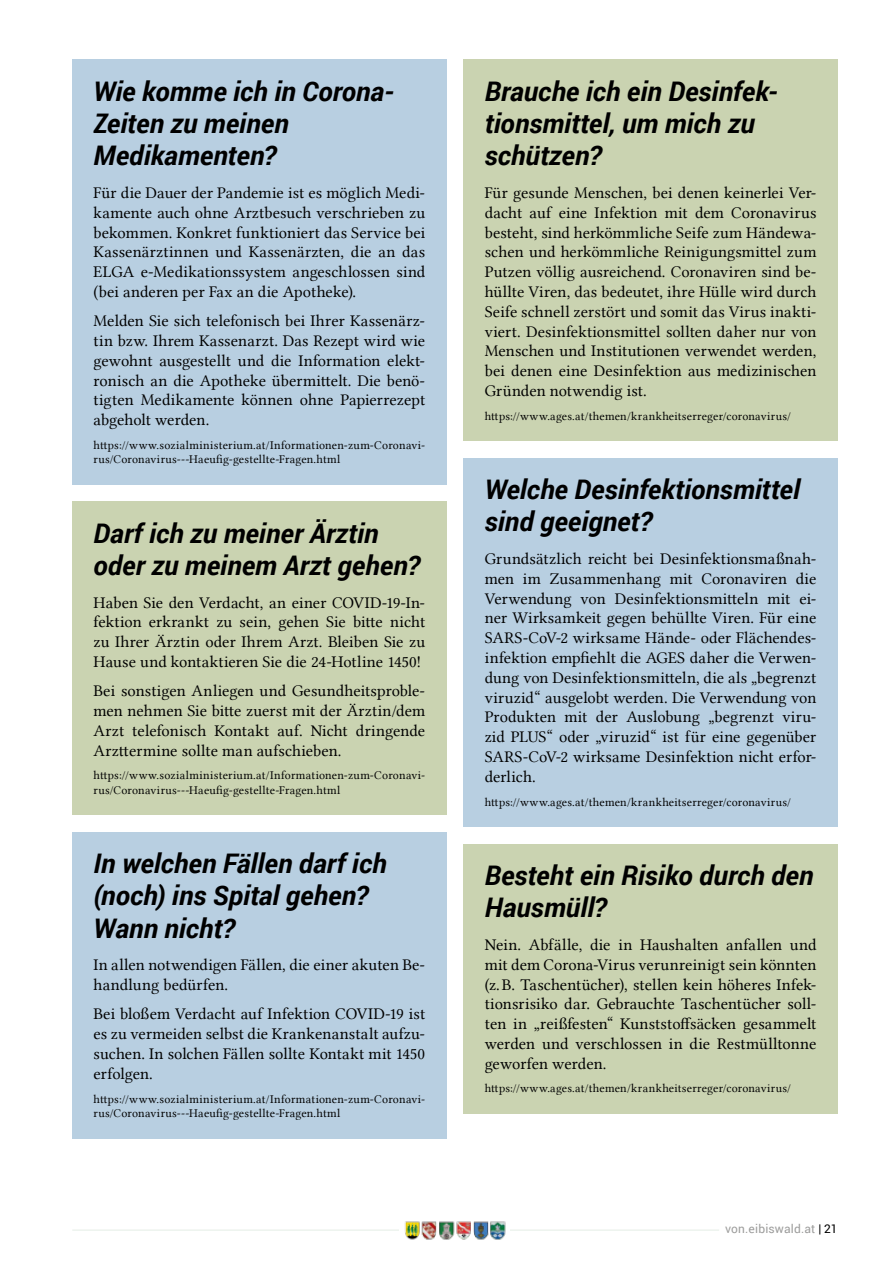
<style>
.page{position:relative;width:893px;height:1263px;background:#fff}
.page>*{position:absolute;margin:0;border:0;box-sizing:border-box;transform-origin:0 0}
.Kastl_FAQ_FRAGE{font:italic 700 27px/32.4px "Roboto";color:#000}
.Kastl_Text{font:16.5px/19.8px "Lin Libertine";letter-spacing:.005em;color:#000;text-align:justify}
.Kastl_Text_Quelle{font:12px/14.4px "Lin Libertine";letter-spacing:.02em;color:#000}
.t1{font:12px "Roboto";letter-spacing:.015em;color:#9d9d9c}
.s1{color:#000}
</style>
<div class="page">
<hr style="left:72px;top:1229px;width:702px;height:2px;background:#edf3ee">
<div style="left:719px;top:1221px;width:119px;height:15px;background:#fff"></div>
<img style="left:399px;top:1221px;width:111px;height:19px">
<div style="left:72px;top:60px;width:374px;height:424px;background:#b8cfe1"></div>
<div style="left:72px;top:832px;width:374px;height:306px;background:#b8cfe1"></div>
<div style="left:72px;top:502px;width:374px;height:313px;background:#cad3b1"></div>
<div style="left:463px;top:60px;width:375px;height:381px;background:#cad3b1"></div>
<div style="left:463px;top:458px;width:375px;height:369px;background:#b8cfe1"></div>
<div style="left:463px;top:844px;width:375px;height:270px;background:#cad3b1"></div>
<p class="Kastl_FAQ_FRAGE" style="left:94px;top:74px;width:302px">Wie komme ich in Corona-<br>Zeiten zu meinen<br>Medikamenten?</p>
<p class="Kastl_Text" style="left:94px;top:183px;width:333px">Für die Dauer der Pandemie ist es möglich Medi&shy;kamente auch ohne Arztbesuch verschrieben zu bekommen. Konkret funktioniert das Service bei Kassenärztinnen und Kassenärzten, die an das ELGA e-Medikationssystem angeschlossen sind (bei anderen per Fax an die Apotheke).</p>
<p class="Kastl_Text" style="left:94px;top:311px;width:333px">Melden Sie sich telefonisch bei Ihrer Kassenärz&shy;tin bzw. Ihrem Kassenarzt. Das Rezept wird wie gewohnt ausgestellt und die Information elekt&shy;ronisch an die Apotheke übermittelt. Die benö&shy;tigten Medikamente können ohne Papierrezept abgeholt werden.</p>
<p class="Kastl_Text_Quelle" style="left:94px;top:438px;width:333px">https://www.sozialministerium.at/Informationen-zum-Coronavi&shy;rus/Coronavirus---Haeufig-gestellte-Fragen.html</p>
<p class="Kastl_FAQ_FRAGE" style="left:94px;top:516px;width:328px">Darf ich zu meiner Ärztin oder zu meinem Arzt gehen?</p>
<p class="Kastl_Text" style="left:94px;top:592px;width:333px">Haben Sie den Verdacht, an einer COVID-19-In&shy;fektion erkrankt zu sein, gehen Sie bitte nicht zu Ihrer Ärztin oder Ihrem Arzt. Bleiben Sie zu Hause und kontaktieren Sie die 24-Hotline 1450!</p>
<p class="Kastl_Text" style="left:94px;top:681px;width:333px">Bei sonstigen Anliegen und Gesundheitsproble&shy;men nehmen Sie bitte zuerst mit der Ärztin/dem Arzt telefonisch Kontakt auf. Nicht dringende Arzttermine sollte man aufschieben.</p>
<p class="Kastl_Text_Quelle" style="left:94px;top:768px;width:333px">https://www.sozialministerium.at/Informationen-zum-Coronavi&shy;rus/Coronavirus---Haeufig-gestellte-Fragen.html</p>
<p class="Kastl_FAQ_FRAGE" style="left:94px;top:846px;width:295px">In welchen Fällen darf ich (noch) ins Spital gehen?<br>Wann nicht?</p>
<p class="Kastl_Text" style="left:94px;top:955px;width:333px">In allen notwendigen Fällen, die einer akuten Be&shy;handlung bedürfen.</p>
<p class="Kastl_Text" style="left:94px;top:1004px;width:333px">Bei bloßem Verdacht auf Infektion COVID-19 ist es zu vermeiden selbst die Krankenanstalt aufzu&shy;suchen. In solchen Fällen sollte Kontakt mit 1450 erfolgen.</p>
<p class="Kastl_Text_Quelle" style="left:94px;top:1091px;width:333px">https://www.sozialministerium.at/Informationen-zum-Coronavi&shy;rus/Coronavirus---Haeufig-gestellte-Fragen.html</p>
<p class="Kastl_FAQ_FRAGE" style="left:485px;top:74px;width:295px">Brauche ich ein Desinfek&shy;tionsmittel, um mich zu schützen?</p>
<p class="Kastl_Text" style="left:485px;top:183px;width:333px">Für gesunde Menschen, bei denen keinerlei Ver&shy;dacht auf eine Infektion mit dem Coronavirus besteht, sind herkömmliche Seife zum Händewa&shy;schen und herkömmliche Reinigungsmittel zum Putzen völlig ausreichend. Coronaviren sind be&shy;hüllte Viren, das bedeutet, ihre Hülle wird durch Seife schnell zerstört und somit das Virus inakti&shy;viert. Desinfektionsmittel sollten daher nur von Menschen und Institutionen verwendet werden, bei denen eine Desinfektion aus medizinischen Gründen notwendig ist.</p>
<p class="Kastl_Text_Quelle" style="left:485px;top:409px;width:308px">https://www.ages.at/themen/krankheitserreger/coronavirus/</p>
<p class="Kastl_FAQ_FRAGE" style="left:485px;top:472px;width:317px">Welche Desinfektionsmittel sind geeignet?</p>
<p class="Kastl_Text" style="left:485px;top:549px;width:333px">Grundsätzlich reicht bei Desinfektionsmaßnah&shy;men im Zusammenhang mit Coronaviren die Verwendung von Desinfektionsmitteln mit ei&shy;ner Wirksamkeit gegen behüllte Viren. Für eine SARS-CoV-2 wirksame Hände- oder Flächendes&shy;infektion empfiehlt die AGES daher die Verwen&shy;dung von Desinfektionsmitteln, die als „begrenzt viruzid“ ausgelobt werden. Die Verwendung von Produkten mit der Auslobung „begrenzt viru&shy;zid PLUS“ oder „viruzid“ ist für eine gegenüber SARS-CoV-2 wirksame Desinfektion nicht erfor&shy;derlich.</p>
<p class="Kastl_Text_Quelle" style="left:485px;top:794px;width:308px">https://www.ages.at/themen/krankheitserreger/coronavirus/</p>
<p class="Kastl_FAQ_FRAGE" style="left:485px;top:858px;width:330px">Besteht ein Risiko durch den<br>Hausmüll?</p>
<p class="Kastl_Text" style="left:485px;top:935px;width:333px">Nein. Abfälle, die in Haushalten anfallen und mit dem Corona-Virus verunreinigt sein könnten (z. B. Taschentücher), stellen kein höheres Infek&shy;tionsrisiko dar. Gebrauchte Taschentücher soll&shy;ten in „reißfesten“ Kunststoffsäcken gesammelt werden und verschlossen in die Restmülltonne geworfen werden.</p>
<p class="Kastl_Text_Quelle" style="left:485px;top:1081px;width:308px">https://www.ages.at/themen/krankheitserreger/coronavirus/</p>
<p class="t1" style="left:725px;top:1221px;width:114px">von.eibiswald.at <span class="s1">| 21</span></p>
</div>
